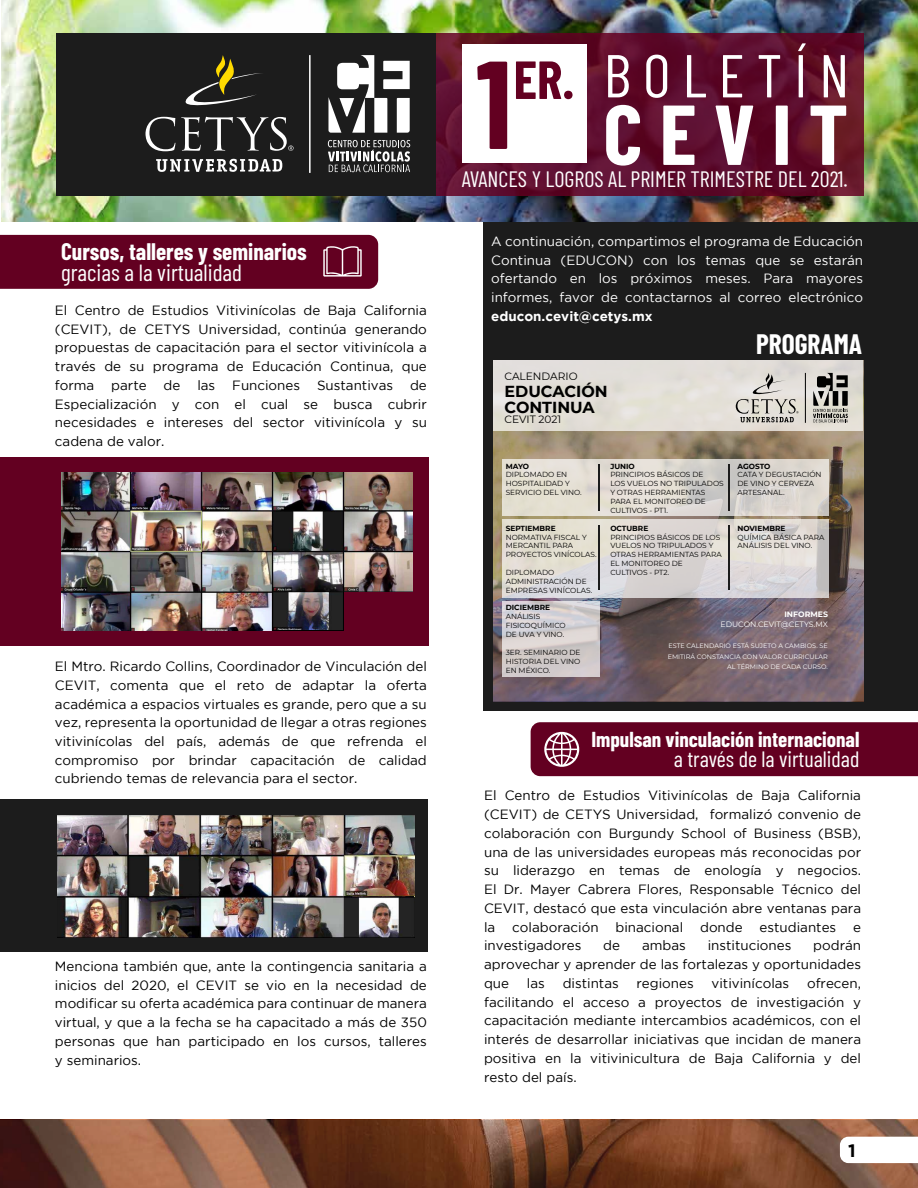
<style>
.page{position:relative;width:918px;height:1188px;background:#fff}
.page>*{position:absolute;margin:0;border:0;box-sizing:border-box;transform-origin:0 0}
.t1{font:700 124.8px "Barlow Condensed";color:#630021}
.t2{font:700 84.75px "Barlow Condensed";color:#fff}
.t3{font:60.45px "Barlow Condensed";color:#fff}
.t4{font:700 53.55px "Barlow Condensed";color:#630021}
.t5{font:700 27.45px "Barlow Condensed";color:#fff}
.t6{font:700 23.4px "Barlow Condensed";color:#fff}
.t7{font:23.4px "Barlow Condensed";color:#fff}
.t8{font:22.2px "Barlow Condensed";color:#fff}
.t9{font:700 21.15px "Barlow Condensed";color:#fff}
.t10{font:700 18px "Gotham";color:#000}
.t11{font:700 15.9px/16.5px "Montserrat";color:#000}
.t12{font:13.35px/18.8px "Gotham";color:#000;text-align:justify}
.t13{font:13.35px/18.8px "Gotham";color:#fff;text-align:justify}
.t14{font:700 13.35px "Gotham";color:#fff}
.t15{font:10.65px "Montserrat";color:#000}
.t16{font:7.8px "Montserrat";color:#fff}
.t17{font:700 7.8px "Montserrat";color:#fff}
.t18{font:7.35px/8.9px "Montserrat";color:#000}
.t19{font:700 7.35px "Montserrat";color:#000}
.t20{font:6.45px/10.4px "Montserrat";color:#fff;text-align:right}
</style>
<div class="page">
<div style="left:484px;top:220px;width:434px;height:490px;background:#1c1c1c"></div>
<img style="left:2px;top:0;width:916px;height:221px">
<svg style="left:436px;top:33px;width:427px;height:162px;background:#5f0e2b"></svg>
<div style="left:462px;top:45px;width:125px;height:118px;background:#fff"></div>
<div style="left:57px;top:33px;width:379px;height:162px;background:#1c1c1c"></div>
<svg style="left:185px;top:55px;width:77px;height:51px"></svg>
<svg style="left:156px;top:159px;width:126px;height:13px"></svg>
<svg style="left:146px;top:117px;width:29px;height:34px"></svg>
<svg style="left:181px;top:117px;width:113px;height:34px"></svg>
<svg style="left:328px;top:140px;width:82px;height:32px"></svg>
<svg style="left:328px;top:55px;width:82px;height:78px"></svg>
<hr style="left:309px;top:55px;width:2px;height:118px;background:#fff">
<div style="left:0;top:458px;width:429px;height:188px;background:#630021"></div>
<img style="left:61px;top:472px;width:351px;height:158px">
<div style="left:273px;top:592px;width:142px;height:41px;background:#630021"></div>
<div style="left:272px;top:592px;width:72px;height:38px;background:#242424"></div>
<img style="left:273px;top:592px;width:56px;height:38px">
<div style="left:0;top:799px;width:427px;height:153px;background:#1c1c1c"></div>
<img style="left:58px;top:816px;width:357px;height:121px">
<img style="left:345px;top:897px;width:69px;height:40px">
<div style="left:0;top:235px;width:378px;height:54px;background:#630021"></div>
<div style="left:531px;top:722px;width:387px;height:54px;background:#630021"></div>
<img style="left:493px;top:431px;width:370px;height:270px">
<svg style="left:0;top:1120px;width:918px;height:68px;background:#784830"></svg>
<svg style="left:840px;top:1137px;width:78px;height:26px"></svg>
<svg style="left:502px;top:459px;width:327px;height:57px;background:#dcd7cf"></svg>
<svg style="left:502px;top:519px;width:327px;height:79px;background:#dbd7d3"></svg>
<svg style="left:502px;top:602px;width:97px;height:75px;background:#d3cdcf"></svg>
<hr style="left:599px;top:464px;width:1px;height:47px;background:#1c1c1c">
<hr style="left:599px;top:525px;width:1px;height:65px;background:#1c1c1c">
<hr style="left:729px;top:525px;width:1px;height:65px;background:#1c1c1c">
<hr style="left:729px;top:464px;width:1px;height:47px;background:#1c1c1c">
<div style="left:493px;top:360px;width:370px;height:71px;background:#e2ded8"></div>
<svg style="left:736px;top:373px;width:62px;height:49px"></svg>
<svg style="left:813px;top:373px;width:35px;height:50px"></svg>
<hr style="left:805px;top:373px;width:1px;height:50px;background:#000">
<h3 class="t6" style="left:61px;top:235px;width:247px">Cursos, talleres y seminarios</h3>
<h3 class="t7" style="left:61px;top:256px;width:182px">gracias a la virtualidad</h3>
<p class="t12" style="left:55px;top:301px;width:373px">El Centro de Estudios Vitivinícolas de Baja California (CEVIT), de CETYS Universidad, continúa generando propuestas de capacitación para el sector vitivinícola a través de su programa de Educación Continua, que forma</p>
<p class="t12" style="left:55px;top:376px;width:373px;text-indent:355px">de Especialización y con el cual se busca cubrir necesidades e intereses del sector vitivinícola y su cadena de valor.</p>
<p class="t12" style="left:111px;top:376px;width:37px">parte</p>
<p class="t12" style="left:164px;top:376px;width:18px">de</p>
<p class="t12" style="left:197px;top:376px;width:19px">las</p>
<p class="t12" style="left:232px;top:376px;width:69px">Funciones</p>
<p class="t12" style="left:317px;top:376px;width:78px">Sustantivas</p>
<p class="t12" style="left:55px;top:657px;width:373px">El Mtro. Ricardo Collins, Coordinador de Vinculación del CEVIT, comenta que el reto de adaptar la oferta académica a espacios virtuales es grande, pero que a su vez, representa la oportunidad de llegar a otras regiones vitivinícolas del país, además de que refrenda el compromiso por brindar capacitación de calidad cubriendo temas de relevancia para el sector.</p>
<p class="t12" style="left:55px;top:957px;width:373px">Menciona también que, ante la contingencia sanitaria a inicios del 2020, el CEVIT se vio en la necesidad de modificar su oferta académica para continuar de manera virtual, y que a la fecha se ha capacitado a más de 350 personas que han participado en los cursos, talleres y seminarios.</p>
<h1 class="t1" style="left:476px;top:15px;width:37px">1</h1>
<h3 class="t4" style="left:514px;top:42px;width:62px">ER.</h3>
<h3 class="t3" style="left:604px;top:32px;width:247px">B O L E T Í N</h3>
<h2 class="t2" style="left:603px;top:74px;width:246px">C E V I T</h2>
<h3 class="t8" style="left:462px;top:163px;width:387px">AVANCES Y LOGROS AL PRIMER TRIMESTRE DEL 2021.</h3>
<p class="t13" style="left:491px;top:232px;width:373px">A continuación, compartimos el programa de Educación Continua (EDUCON) con los temas que se estarán ofertando en los próximos meses. Para mayores informes, favor de contactarnos al correo electrónico</p>
<p class="t14" style="left:491px;top:308px;width:163px">educon.cevit@cetys.mx</p>
<p class="t15" style="left:505px;top:369px;width:75px">CALENDARIO</p>
<p class="t11" style="left:505px;top:382px;width:105px">EDUCACIÓN<br>CONTINUA</p>
<p class="t15" style="left:505px;top:412px;width:58px">CEVIT 2021</p>
<h3 class="t5" style="left:756px;top:325px;width:107px">PROGRAMA</h3>
<p class="t19" style="left:506px;top:461px;width:25px">MAYO</p>
<p class="t18" style="left:506px;top:470px;width:78px">DIPLOMADO EN<br>HOSPITALIDAD Y<br>SERVICIO DEL VINO.</p>
<p class="t19" style="left:506px;top:523px;width:51px">SEPTIEMBRE</p>
<p class="t18" style="left:506px;top:532px;width:92px">NORMATIVA FISCAL Y<br>MERCANTIL PARA<br>PROYECTOS VINÍCOLAS.</p>
<p class="t18" style="left:506px;top:568px;width:88px">DIPLOMADO<br>ADMINISTRACIÓN DE<br>EMPRESAS VINÍCOLAS.</p>
<p class="t19" style="left:506px;top:603px;width:46px">DICIEMBRE</p>
<p class="t18" style="left:506px;top:612px;width:62px">ANÁLISIS<br>FISICOQUÍMICO<br>DE UVA Y VINO.</p>
<p class="t18" style="left:506px;top:648px;width:76px;text-align:justify">3ER. SEMINARIO DE HISTORIA DEL VINO EN MÉXICO.</p>
<p class="t19" style="left:610px;top:461px;width:26px">JUNIO</p>
<p class="t18" style="left:610px;top:470px;width:115px">PRINCIPIOS BÁSICOS DE<br>LOS VUELOS NO TRIPULADOS<br>Y OTRAS HERRAMIENTAS<br>PARA EL MONITOREO DE<br>CULTIVOS - PT1.</p>
<p class="t19" style="left:610px;top:523px;width:39px">OCTUBRE</p>
<p class="t18" style="left:610px;top:532px;width:113px">PRINCIPIOS BÁSICOS DE LOS<br>VUELOS NO TRIPULADOS Y<br>OTRAS HERRAMIENTAS PARA<br>EL MONITOREO DE<br>CULTIVOS - PT2.</p>
<p class="t19" style="left:738px;top:461px;width:34px">AGOSTO</p>
<p class="t18" style="left:738px;top:470px;width:86px">CATA Y DEGUSTACIÓN<br>DE VINO Y CERVEZA<br>ARTESANAL.</p>
<p class="t19" style="left:738px;top:523px;width:49px">NOVIEMBRE</p>
<p class="t18" style="left:738px;top:532px;width:88px">QUÍMICA BÁSICA PARA<br>ANÁLISIS DEL VINO.</p>
<p class="t17" style="left:784px;top:609px;width:45px">INFORMES</p>
<p class="t16" style="left:720px;top:619px;width:109px">EDUCON.CEVIT@CETYS.MX</p>
<p class="t20" style="left:668px;top:641px;width:162px">ESTE CALENDARIO ESTÁ SUJETO A CAMBIOS. SE<br>EMITIRÁ CONSTANCIA CON VALOR CURRICULAR<br>AL TÉRMINO DE CADA CURSO.</p>
<h3 class="t9" style="left:591px;top:725px;width:270px">Impulsan vinculación internacional</h3>
<h3 class="t8" style="left:674px;top:743px;width:187px">a través de la virtualidad</h3>
<p class="t12" style="left:484px;top:786px;width:379px">El Centro de Estudios Vitivinícolas de Baja California (CEVIT) de CETYS Universidad, formalizó convenio de colaboración con Burgundy School of Business (BSB), una de las universidades europeas más reconocidas por su liderazgo en temas de enología y negocios.<br>El Dr. Mayer Cabrera Flores, Responsable Técnico del CEVIT, destacó que esta vinculación abre ventanas para la</p>
<p class="t12" style="left:512px;top:917px;width:88px">colaboración</p>
<p class="t12" style="left:615px;top:917px;width:69px">binacional</p>
<p class="t12" style="left:700px;top:917px;width:44px">donde</p>
<p class="t12" style="left:760px;top:917px;width:78px">estudiantes</p>
<p class="t12" style="left:853px;top:917px;width:9px">e</p>
<p class="t12" style="left:484px;top:936px;width:99px">investigadores</p>
<p class="t12" style="left:603px;top:936px;width:18px">de</p>
<p class="t12" style="left:642px;top:936px;width:45px">ambas</p>
<p class="t12" style="left:708px;top:936px;width:85px">instituciones</p>
<p class="t12" style="left:484px;top:936px;width:378px;text-indent:329px">podrán aprovechar y aprender de las fortalezas y oportunidades que</p>
<p class="t12" style="left:527px;top:974px;width:19px">las</p>
<p class="t12" style="left:563px;top:974px;width:58px">distintas</p>
<p class="t12" style="left:637px;top:974px;width:59px">regiones</p>
<p class="t12" style="left:712px;top:974px;width:79px">vitivinícolas</p>
<p class="t12" style="left:484px;top:974px;width:379px;text-indent:323px">ofrecen, facilitando el acceso a proyectos de investigación y capacitación mediante intercambios académicos, con el interés de desarrollar iniciativas que incidan de manera positiva en la vitivinicultura de Baja California y del resto del país.</p>
<h3 class="t10" style="left:848px;top:1140px;width:9px">1</h3>
</div>
